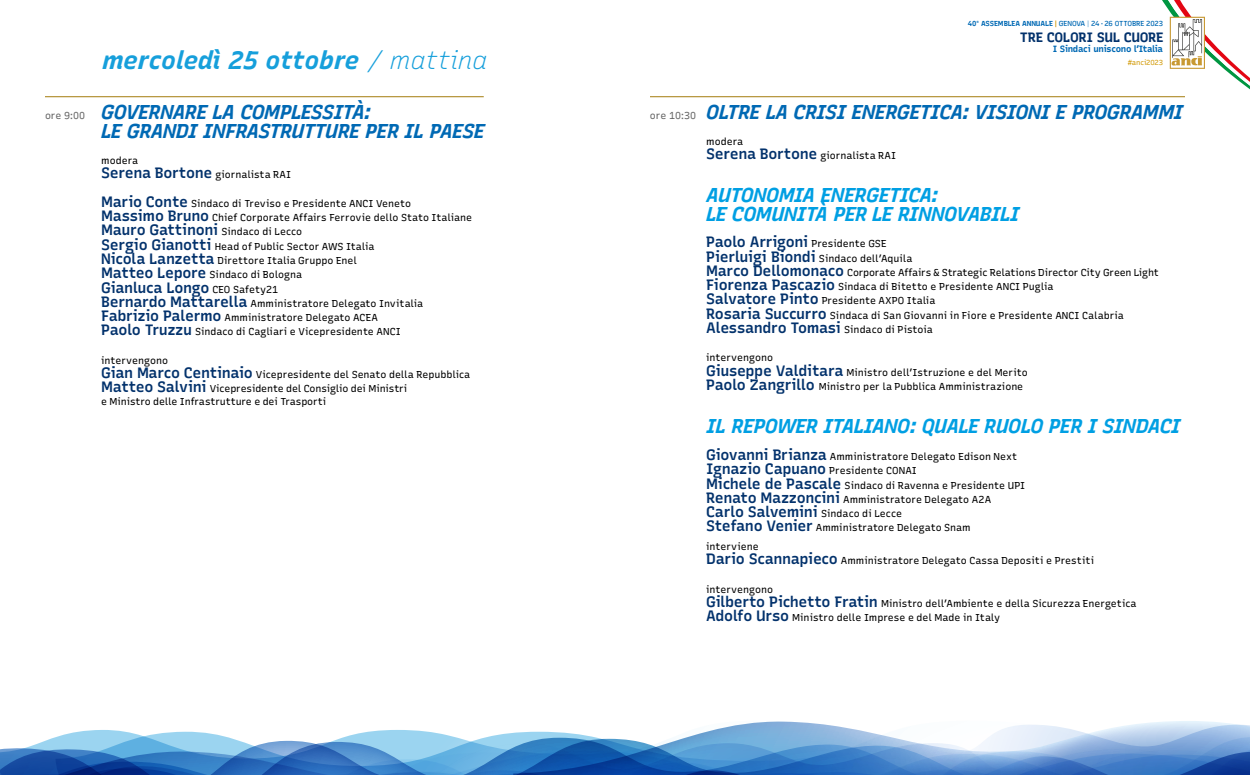
<style>
.page{position:relative;width:1250px;height:775px;background:#fff}
.page>*{position:absolute;margin:0;border:0;box-sizing:border-box;transform-origin:0 0}
.t1{font:300 25px "Recursive Sans Linear";letter-spacing:-.015em;color:#169fdb}
.t2{font:300 20px/19.2px "Recursive Sans Linear";letter-spacing:-.04em;color:#0069b4}
.t3{font:300 20px/19.2px "Recursive Sans Linear";letter-spacing:-.035em;color:#009fe3}
.t4{font:300 15px "Recursive Sans Linear";letter-spacing:-.02em;color:#03326c}
.t5{font:300 13.5px "Recursive Sans Linear";letter-spacing:-.03em;color:#03326c}
.t6{font:300 10px/14.2px "Recursive Sans Linear";letter-spacing:-.005em;color:#000}
.t7{font:300 9px "Recursive Sans Linear";letter-spacing:-.03em;color:#0069b4}
.t8{font:300 7.25px "Recursive Sans Linear";letter-spacing:-.02em;color:#0069b4}
.t9{font:300 7.25px "Recursive Sans Linear";letter-spacing:-.02em;color:#d29b0a}
.s1{font-size:10px;color:#666}
.s2{font-size:15px;color:#03326c}
.s3{font-size:10px;color:#000}
.s4{color:#d29b0a}
</style>
<div class="page">
<svg style="left:1153px;top:721px;width:88px;height:4px"></svg>
<svg style="left:738px;top:721px;width:415px;height:4px"></svg>
<svg style="left:0;top:725px;width:1250px;height:50px"></svg>
<svg style="left:1125px;top:0;width:125px;height:98px"></svg>
<hr style="left:45px;top:96px;width:439px;height:1px;background:#b6973e">
<hr style="left:650px;top:96px;width:535px;height:1px;background:#b6973e">
<h1 class="t1" style="left:102px;top:41px;width:387px">mercoledì 25 ottobre / mattina</h1>
<h2 class="t2" style="left:101px;top:101px;width:385px;text-indent:-56px"><span class="s1">ore 9:00</span> GOVERNARE LA COMPLESSITÀ:<br>LE GRANDI INFRASTRUTTURE PER IL PAESE</h2>
<p class="t6" style="left:101px;top:153px;width:191px">modera<br><span class="s2">Serena Bortone</span> giornalista RAI</p>
<p class="t6" style="left:101px;top:196px;width:372px"><span class="s2">Mario Conte</span> Sindaco di Treviso e Presidente ANCI Veneto<br><span class="s2">Massimo Bruno</span> Chief Corporate Affairs Ferrovie dello Stato Italiane</p>
<h3 class="t4" style="left:101px;top:219px;width:203px">Mauro Gattinoni <span class="s3">Sindaco di Lecco</span></h3>
<p class="t6" style="left:101px;top:239px;width:275px"><span class="s2">Sergio Gianotti</span> Head of Public Sector AWS Italia<br><span class="s2">Nicola Lanzetta</span> Direttore Italia Gruppo Enel<br><span class="s2">Matteo Lepore</span> Sindaco di Bologna</p>
<h3 class="t4" style="left:101px;top:276px;width:178px">Gianluca Longo <span class="s3">CEO Safety21</span></h3>
<p class="t6" style="left:101px;top:296px;width:324px"><span class="s2">Bernardo Mattarella</span> Amministratore Delegato Invitalia<br><span class="s2">Fabrizio Palermo</span> Amministratore Delegato ACEA<br><span class="s2">Paolo Truzzu</span> Sindaco di Cagliari e Vicepresidente ANCI</p>
<p class="t6" style="left:101px;top:353px;width:370px">intervengono<br><span class="s2">Gian Marco Centinaio</span> Vicepresidente del Senato della Repubblica<br><span class="s2">Matteo Salvini</span> Vicepresidente del Consiglio dei Ministri</p>
<p class="t6" style="left:101px;top:394px;width:227px">e Ministro delle Infrastrutture e dei Trasporti</p>
<p class="t8" style="left:968px;top:18px;width:197px">40<sup>ª</sup> ASSEMBLEA ANNUALE <span class="s4">|</span> GENOVA | 24 · 26 OTTOBRE 2023</p>
<h3 class="t5" style="left:1020px;top:27px;width:145px">TRE COLORI SUL CUORE</h3>
<p class="t7" style="left:1053px;top:42px;width:112px">I Sindaci uniscono l’Italia</p>
<p class="t9" style="left:1128px;top:57px;width:37px">#anci2023</p>
<h2 class="t2" style="left:650px;top:101px;width:535px"><span class="s1">ore 10:30</span> OLTRE LA CRISI ENERGETICA: VISIONI E PROGRAMMI</h2>
<p class="t6" style="left:706px;top:134px;width:191px">modera<br><span class="s2">Serena Bortone</span> giornalista RAI</p>
<h2 class="t3" style="left:706px;top:184px;width:315px">AUTONOMIA ENERGETICA:<br>LE COMUNITÀ PER LE RINNOVABILI</h2>
<h3 class="t4" style="left:706px;top:230px;width:182px">Paolo Arrigoni <span class="s3">Presidente GSE</span></h3>
<p class="t6" style="left:706px;top:250px;width:454px"><span class="s2">Pierluigi Biondi</span> Sindaco dell’Aquila<br><span class="s2">Marco Dellomonaco</span> Corporate Affairs &amp; Strategic Relations Director City Green Light <span class="s2">Fiorenza Pascazio</span> Sindaca di Bitetto e Presidente ANCI Puglia<br><span class="s2">Salvatore Pinto</span> Presidente AXPO Italia<br><span class="s2">Rosaria Succurro</span> Sindaca di San Giovanni in Fiore e Presidente ANCI Calabria</p>
<h3 class="t4" style="left:706px;top:316px;width:228px">Alessandro Tomasi <span class="s3">Sindaco di Pistoia</span></h3>
<p class="t6" style="left:706px;top:350px;width:323px">intervengono<br><span class="s2">Giuseppe Valditara</span> Ministro dell’Istruzione e del Merito<br><span class="s2">Paolo Zangrillo</span> Ministro per la Pubblica Amministrazione</p>
<h2 class="t3" style="left:706px;top:415px;width:476px">IL REPOWER ITALIANO: QUALE RUOLO PER I SINDACI</h2>
<p class="t6" style="left:706px;top:449px;width:321px"><span class="s2">Giovanni Brianza</span> Amministratore Delegato Edison Next <span class="s2">Ignazio Capuano</span> Presidente CONAI<br><span class="s2">Michele de Pascale</span> Sindaco di Ravenna e Presidente UPI <span class="s2">Renato Mazzoncini</span> Amministratore Delegato A2A</p>
<h3 class="t4" style="left:706px;top:500px;width:197px">Carlo Salvemini <span class="s3">Sindaco di Lecce</span></h3>
<p class="t6" style="left:706px;top:518px;width:266px;line-height:18.5px"><span class="s2">Stefano Venier</span> Amministratore Delegato Snam interviene</p>
<p class="t6" style="left:706px;top:553px;width:389px"><span class="s2">Dario Scannapieco</span> Amministratore Delegato Cassa Depositi e Prestiti</p>
<p class="t6" style="left:706px;top:582px;width:432px">intervengono<br><span class="s2">Gilberto Pichetto Fratin</span> Ministro dell’Ambiente e della Sicurezza Energetica<br><span class="s2">Adolfo Urso</span> Ministro delle Imprese e del Made in Italy</p>
</div>
